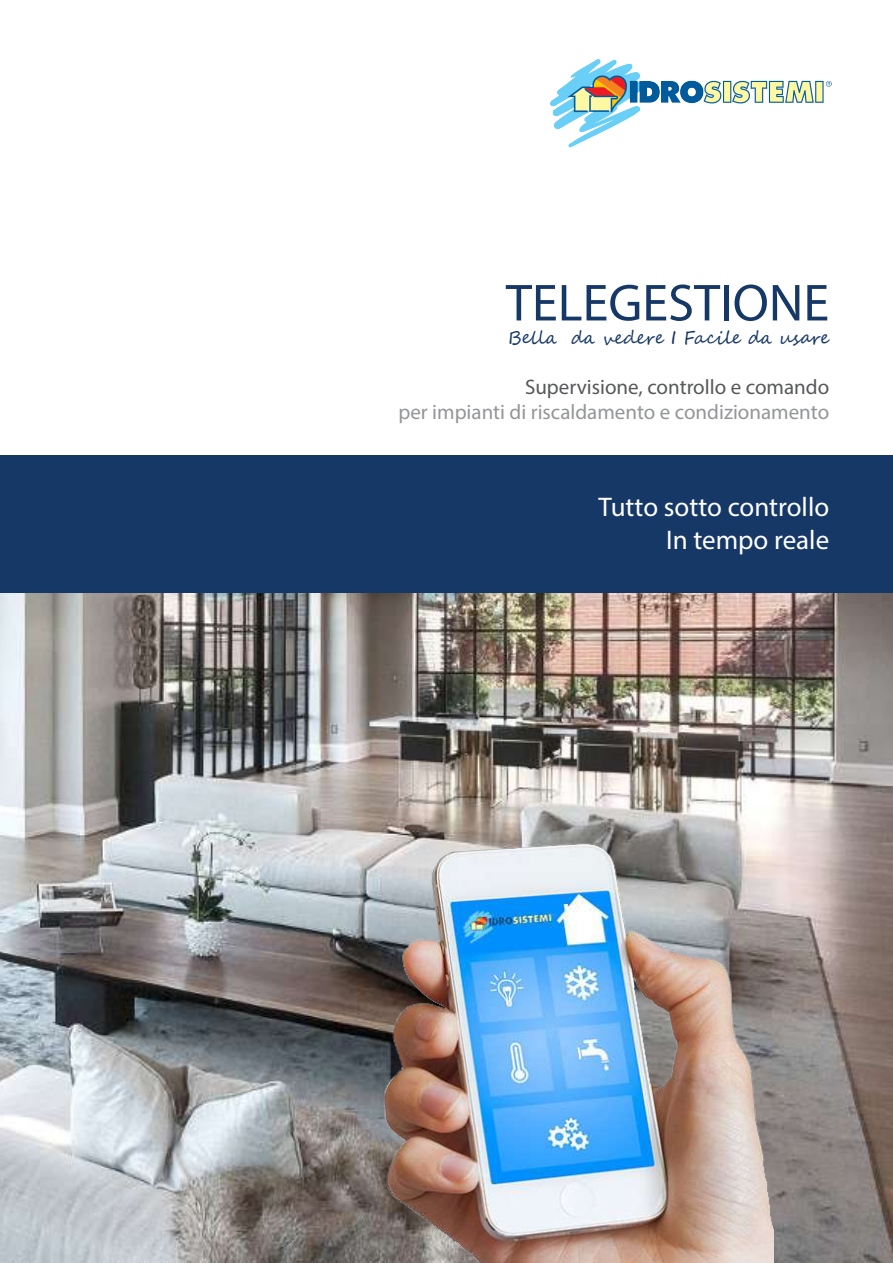
<style>
.page{position:relative;width:893px;height:1263px;background:#fff}
.page>*{position:absolute;margin:0;border:0;box-sizing:border-box;transform-origin:0 0}
.t1{font:52.5px "Myriad Pro";color:#163867}
.t2{font:27px/32.4px "Myriad Pro";color:#fff;text-align:right}
.t3{font:21px "Myriad Pro";color:#939598}
.t4{font:21px "Myriad Pro";color:#57585a}
.t5{font:18px "Segoe Script";color:#163867}
</style>
<div class="page">
<img style="left:550px;top:60px;width:282px;height:87px">
<div style="left:0;top:455px;width:893px;height:138px;background:#163867"></div>
<img style="left:1px;top:593px;width:892px;height:670px">
<img style="left:0;top:593px;width:1px;height:670px">
<img style="left:374px;top:833px;width:400px;height:430px">
<h1 class="t1" style="left:506px;top:270px;width:325px">TELEGESTIONE</h1>
<p class="t5" style="left:508px;top:323px;width:323px">Bella da vedere I Facile da usare</p>
<p class="t4" style="left:525px;top:374px;width:306px">Supervisione, controllo e comando</p>
<p class="t3" style="left:398px;top:399px;width:432px">per impianti di riscaldamento e condizionamento</p>
<p class="t2" style="left:599px;top:490px;width:232px">Tutto sotto controllo<br>In tempo reale</p>
</div>
